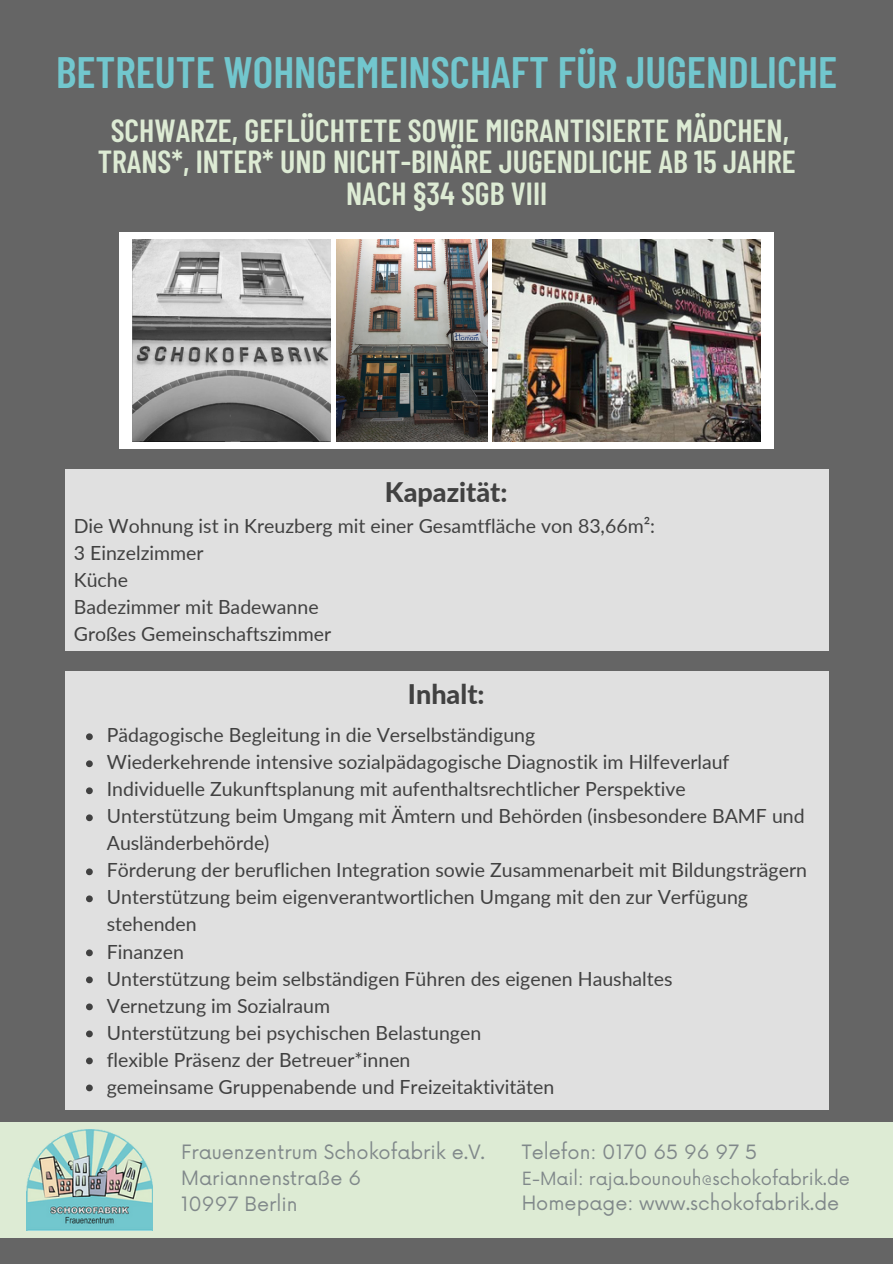
<style>
.page{position:relative;width:893px;height:1264px;background:#fff}
.page>*{position:absolute;margin:0;border:0;box-sizing:border-box;transform-origin:0 0}
.t1{font:600 43.95px "Barlow Condensed";color:#72c7ce}
.t2{font:600 31.95px/31.5px "Barlow Condensed";color:#ddebd4;text-align:center}
.t3{font:800 27px "Lato";color:#414141}
.t4{font:19.5px/27px "Lato";color:#414141}
.t5{font:19.2px "Now";color:#80888a}
.t6{font:17.7px "Now";color:#80888a}
</style>
<div class="page">
<div style="left:0;top:0;width:892px;height:1263px;background:#656565"></div>
<div style="left:0;top:1122px;width:892px;height:115px;background:#ddebd4"></div>
<div style="left:65px;top:469px;width:763px;height:181px;background:#e0e0e0"></div>
<div style="left:65px;top:671px;width:763px;height:438px;background:#e0e0e0"></div>
<svg style="left:86px;top:733px;width:7px;height:7px"></svg>
<svg style="left:86px;top:760px;width:7px;height:7px"></svg>
<svg style="left:86px;top:787px;width:7px;height:7px"></svg>
<svg style="left:86px;top:814px;width:7px;height:7px"></svg>
<svg style="left:86px;top:868px;width:7px;height:7px"></svg>
<svg style="left:86px;top:895px;width:7px;height:7px"></svg>
<svg style="left:86px;top:949px;width:7px;height:7px"></svg>
<svg style="left:86px;top:976px;width:7px;height:7px"></svg>
<svg style="left:86px;top:1003px;width:7px;height:7px"></svg>
<svg style="left:86px;top:1030px;width:7px;height:7px"></svg>
<svg style="left:86px;top:1057px;width:7px;height:7px"></svg>
<svg style="left:86px;top:1084px;width:7px;height:7px"></svg>
<div style="left:119px;top:232px;width:655px;height:217px;background:#fff"></div>
<img style="left:133px;top:240px;width:198px;height:201px">
<img style="left:336px;top:240px;width:151px;height:201px">
<img style="left:492px;top:240px;width:268px;height:201px">
<img style="left:26px;top:1129px;width:126px;height:101px">
<p class="t1" style="left:56px;top:44px;width:782px">BETREUTE WOHNGEMEINSCHAFT FÜR JUGENDLICHE</p>
<p class="t2" style="left:98px;top:113px;width:699px">SCHWARZE, GEFLÜCHTETE SOWIE MIGRANTISIERTE MÄDCHEN,<br>TRANS*, INTER* UND NICHT-BINÄRE JUGENDLICHE AB 15 JAHRE</p>
<p class="t2" style="left:346px;top:176px;width:203px">NACH §34 SGB VIII</p>
<p class="t3" style="left:385px;top:476px;width:124px">Kapazität:</p>
<p class="t4" style="left:74px;top:511px;width:582px">Die Wohnung ist in Kreuzberg mit einer Gesamtfläche von 83,66m²:</p>
<p class="t4" style="left:74px;top:538px;width:131px">3 Einzelzimmer</p>
<p class="t4" style="left:74px;top:565px;width:56px">Küche</p>
<p class="t4" style="left:74px;top:592px;width:246px">Badezimmer mit Badewanne</p>
<p class="t4" style="left:74px;top:619px;width:259px">Großes Gemeinschaftszimmer</p>
<p class="t3" style="left:408px;top:677px;width:78px">Inhalt:</p>
<p class="t4" style="left:107px;top:721px;width:430px">Pädagogische Begleitung in die Verselbständigung</p>
<p class="t4" style="left:107px;top:748px;width:624px">Wiederkehrende intensive sozialpädagogische Diagnostik im Hilfeverlauf</p>
<p class="t4" style="left:107px;top:775px;width:580px">Individuelle Zukunftsplanung mit aufenthaltsrechtlicher Perspektive</p>
<p class="t4" style="left:107px;top:802px;width:699px">Unterstützung beim Umgang mit Ämtern und Behörden (insbesondere BAMF und<br>Ausländerbehörde)</p>
<p class="t4" style="left:107px;top:856px;width:701px">Förderung der beruflichen Integration sowie Zusammenarbeit mit Bildungsträgern</p>
<p class="t4" style="left:107px;top:883px;width:642px">Unterstützung beim eigenverantwortlichen Umgang mit den zur Verfügung stehenden</p>
<p class="t4" style="left:107px;top:937px;width:79px">Finanzen</p>
<p class="t4" style="left:107px;top:964px;width:567px">Unterstützung beim selbständigen Führen des eigenen Haushaltes</p>
<p class="t4" style="left:107px;top:991px;width:225px">Vernetzung im Sozialraum</p>
<p class="t4" style="left:107px;top:1018px;width:376px">Unterstützung bei psychischen Belastungen</p>
<p class="t4" style="left:107px;top:1045px;width:305px">flexible Präsenz der Betreuer*innen</p>
<p class="t4" style="left:107px;top:1072px;width:449px">gemeinsame Gruppenabende und Freizeitaktivitäten</p>
<p class="t5" style="left:181px;top:1141px;width:305px">Frauenzentrum Schokofabrik e.V.</p>
<p class="t5" style="left:181px;top:1167px;width:181px">Mariannenstraße 6</p>
<p class="t5" style="left:181px;top:1193px;width:118px">10997 Berlin</p>
<p class="t5" style="left:521px;top:1141px;width:237px">Telefon: 0170 65 96 97 5</p>
<p class="t6" style="left:521px;top:1168px;width:330px">E-Mail: raja.bounouh@schokofabrik.de</p>
<p class="t5" style="left:521px;top:1192px;width:319px">Homepage: www.schokofabrik.de</p>
</div>
